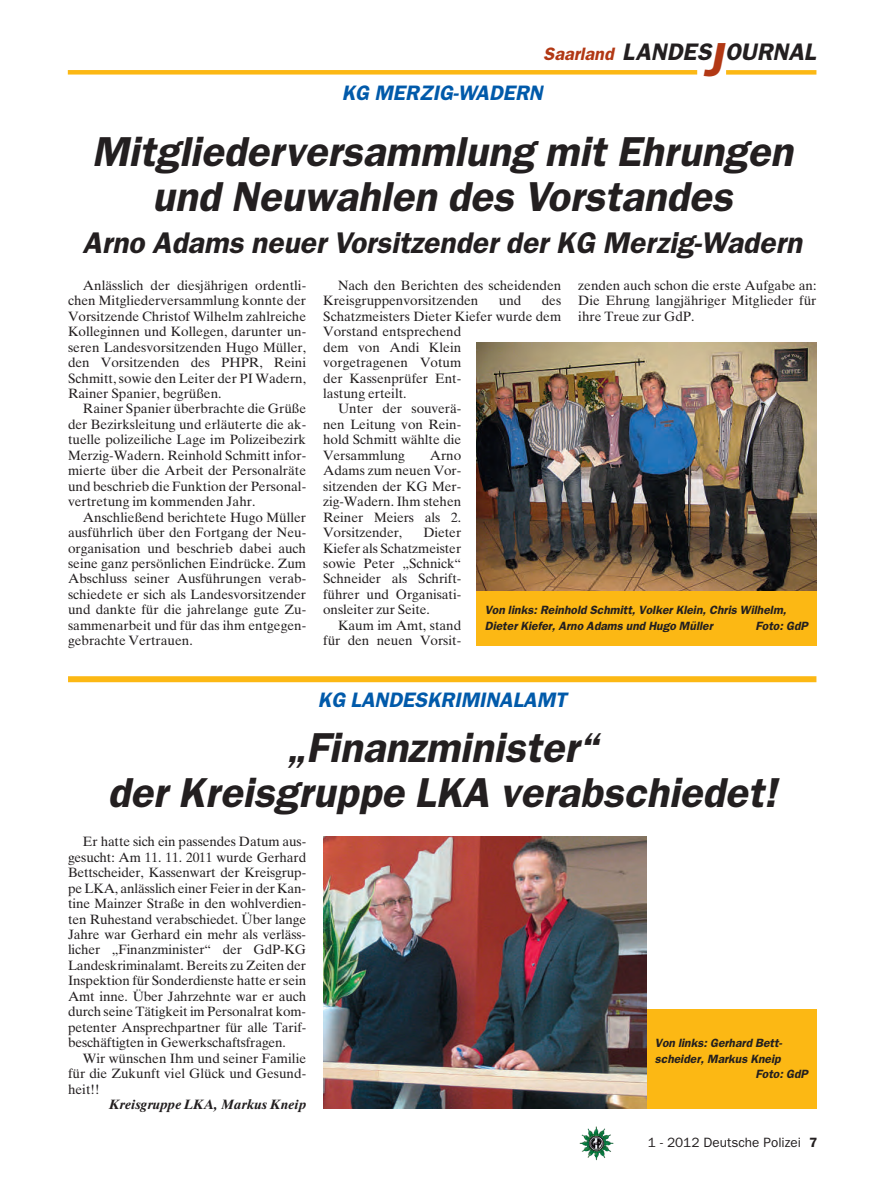
<style>
.page{position:relative;width:893px;height:1191px;background:#fff}
.page>*{position:absolute;margin:0;border:0;box-sizing:border-box;transform-origin:0 0}
.t1{font:42px/45px "Franklin Gothic Demi Oblique OV OAMQOC";color:#231f20;text-align:center}
.t2{font:30px "Franklin Gothic Demi Oblique OV OAMQOC";color:#231f20}
.t3{font:24px "Franklin Gothic Demi Oblique OV OAMQOC";color:#231f20}
.t4{font:21px "Franklin Gothic Demi Oblique OV OAMQOC";color:#015aaa}
.t5{font:18px "Franklin Gothic Demi Oblique OV OAMQOC";color:#b23814}
.t6{font:13.5px/15.5px "Times Ten Roman OV GAMQOC";color:#231f20;text-align:justify}
.t7{font:13.5px "Times Ten Bold Italic OV JAMQOC";color:#231f20}
.t8{font:13.5px "Franklin Gothic Book OV MAMQOC";color:#231f20}
.t9{font:12px/15.5px "Franklin Gothic Demi Oblique OV OAMQOC";color:#231f20}
.s1{font-size:48px;color:#b23814}
.s2{font-family:"Franklin Gothic Demi OV LAMQOC"}
</style>
<div class="page">
<img style="left:67px;top:70px;width:750px;height:1091px">
<h3 class="t5" style="left:543px;top:43px;width:72px">Saarland</h3>
<h3 class="t4" style="left:342px;top:81px;width:203px">KG MERZIG-WADERN</h3>
<h3 class="t3" style="left:622px;top:38px;width:195px">LANDES<span class="s1">J</span>OURNAL</h3>
<h1 class="t1" style="left:92px;top:129px;width:703px">Mitgliederversammlung mit Ehrungen und Neuwahlen des Vorstandes</h1>
<h2 class="t2" style="left:83px;top:225px;width:721px">Arno Adams neuer Vorsitzender der KG Merzig-Wadern</h2>
<p class="t6" style="left:68px;top:277px;width:240px;text-indent:15px">Anlässlich der diesjährigen ordentli&shy;chen Mitgliederversammlung konnte der Vorsitzende Christof Wilhelm zahlreiche Kolleginnen und Kollegen, darunter un&shy;seren Landesvorsitzenden Hugo Müller, den Vorsitzenden des PHPR, Reini Schmitt, sowie den Leiter der PI Wadern, Rainer Spanier, begrüßen.</p>
<p class="t6" style="left:68px;top:401px;width:240px;text-indent:15px">Rainer Spanier überbrachte die Grüße der Bezirksleitung und erläuterte die ak&shy;tuelle polizeiliche Lage im Polizeibezirk Merzig-Wadern. Reinhold Schmitt infor&shy;mierte über die Arbeit der Personalräte und beschrieb die Funktion der Personal&shy;vertretung im kommenden Jahr.</p>
<p class="t6" style="left:68px;top:509px;width:240px;text-indent:15px">Anschließend berichtete Hugo Müller ausführlich über den Fortgang der Neu&shy;organisation und beschrieb dabei auch seine ganz persönlichen Eindrücke. Zum Abschluss seiner Ausführungen verab&shy;schiedete er sich als Landesvorsitzender und dankte für die jahrelange gute Zu&shy;sammenarbeit und für das ihm entgegen&shy;gebrachte Vertrauen.</p>
<p class="t6" style="left:323px;top:277px;width:240px;text-indent:15px">Nach den Berichten des scheidenden<br>Kreisgruppenvorsitzenden</p>
<p class="t6" style="left:578px;top:277px;width:240px">zenden auch schon die erste Aufgabe an:<br>Die Ehrung langjähriger Mitglieder für ihre Treue zur GdP.</p>
<p class="t6" style="left:499px;top:293px;width:24px">und</p>
<p class="t6" style="left:542px;top:293px;width:21px">des</p>
<p class="t6" style="left:323px;top:308px;width:240px">Schatzmeisters Dieter Kiefer wurde dem</p>
<p class="t6" style="left:323px;top:324px;width:140px">Vorstand entsprechend</p>
<p class="t6" style="left:323px;top:339px;width:140px">dem von Andi Klein</p>
<p class="t6" style="left:323px;top:355px;width:140px">vorgetragenen Votum</p>
<p class="t6" style="left:323px;top:370px;width:140px">der Kassenprüfer Ent-</p>
<p class="t6" style="left:323px;top:385px;width:85px">lastung erteilt.</p>
<p class="t6" style="left:338px;top:401px;width:125px">Unter der souverä-</p>
<p class="t6" style="left:323px;top:416px;width:140px">nen Leitung von Rein-</p>
<p class="t6" style="left:323px;top:432px;width:140px">hold Schmitt wählte die</p>
<p class="t6" style="left:323px;top:447px;width:83px">Versammlung</p>
<p class="t6" style="left:323px;top:447px;width:140px;text-indent:107px">Arno Adams zum neuen Vor&shy;sitzenden der KG Mer&shy;zig-Wadern. Ihm stehen Reiner Meiers als 2.<br>Vorsitzender,</p>
<p class="t6" style="left:323px;top:525px;width:140px;text-indent:100px">Dieter Kiefer als Schatzmeister sowie Peter „Schnick“ Schneider als Schrift&shy;führer und Organisati&shy;onsleiter zur Seite.</p>
<p class="t6" style="left:323px;top:617px;width:140px;text-align:right">Kaum im Amt, stand für den neuen Vorsit-</p>
<p class="t9" style="left:485px;top:602px;width:303px">Von links: Reinhold Schmitt, Volker Klein, Chris Wilhelm,<br>Dieter Kiefer, Arno Adams und Hugo Müller</p>
<p class="t9" style="left:755px;top:618px;width:54px">Foto: GdP</p>
<h3 class="t4" style="left:318px;top:687px;width:250px">KG LANDESKRIMINALAMT</h3>
<h1 class="t1" style="left:108px;top:725px;width:671px">„Finanzminister“<br>der Kreisgruppe LKA verabschiedet!</h1>
<p class="t6" style="left:68px;top:834px;width:240px;text-indent:15px">Er hatte sich ein passendes Datum aus&shy;gesucht: Am 11. 11. 2011 wurde Gerhard Bettscheider, Kassenwart der Kreisgrup&shy;pe LKA, anlässlich einer Feier in der Kan&shy;tine Mainzer Straße in den wohlverdien&shy;ten Ruhestand verabschiedet. Über lange Jahre war Gerhard ein mehr als verläss&shy;licher „Finanzminister“ der GdP-KG Landeskriminalamt. Bereits zu Zeiten der Inspektion für Sonderdienste hatte er sein Amt inne. Über Jahrzehnte war er auch durch seine Tätigkeit im Personalrat kom&shy;petenter Ansprechpartner für alle Tarif&shy;beschäftigten in Gewerkschaftsfragen.</p>
<p class="t6" style="left:68px;top:1050px;width:240px;text-indent:15px">Wir wünschen Ihm und seiner Familie für die Zukunft viel Glück und Gesund&shy;heit!!</p>
<p class="t7" style="left:109px;top:1096px;width:199px">Kreisgruppe LKA, Markus Kneip</p>
<p class="t9" style="left:655px;top:1035px;width:129px">Von links: Gerhard Bett-</p>
<p class="t9" style="left:655px;top:1050px;width:127px">scheider, Markus Kneip</p>
<p class="t9" style="left:755px;top:1066px;width:54px">Foto: GdP</p>
<p class="t8" style="left:648px;top:1134px;width:171px">1 - 2012 Deutsche Polizei <span class="s2">7</span></p>
</div>
